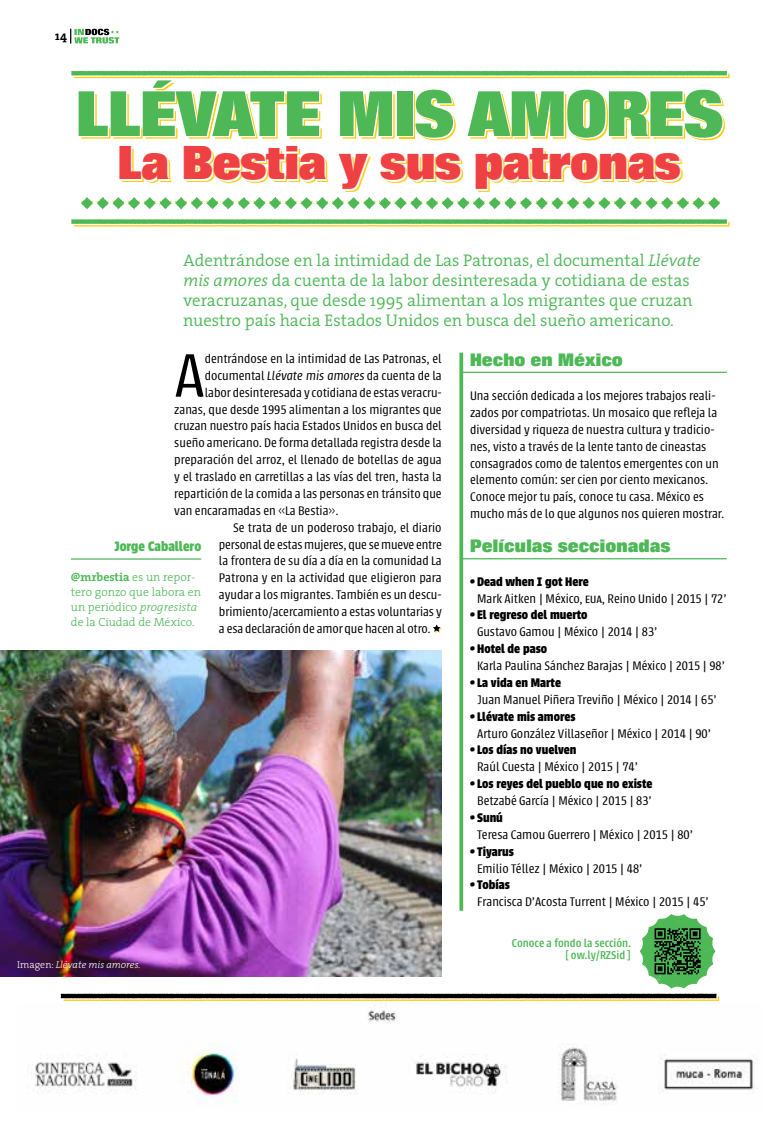
<style>
.page{position:relative;width:780px;height:1134px;background:#fff}
.page>*{position:absolute;margin:0;border:0;box-sizing:border-box;transform-origin:0 0}
.t1{font:300 67.62px "Urbana";color:#000}
.t2{font:62.5px "SAP Sans 2007 Extra Bold Cond";color:#ffcb05}
.t3{font:46.25px "SAP Sans 2007 Extra Bold Cond";letter-spacing:.005em;color:#ffcb05}
.t4{font:17.5px "SAP Sans 2007 Extra Bold Cond";letter-spacing:.025em;color:#4eb857}
.t5{font:300 16.88px/20px "The Serif";color:#4eb857}
.t6{font:700 15px "Urbana";color:#4eb857}
.t7{font:300 13.75px/16.9px "Urbana";color:#000}
.t8{font:700 13.75px/16.9px "Urbana";color:#000;text-align:center}
.t9{font:300 13.62px "Urbana";color:#000}
.t10{font:500 12.5px/12.5px "Urbana";color:#4eb857;text-align:right}
.t11{font:700 12.5px "The Serif";color:#000}
.t12{font:300 11.88px/15px "The Serif";color:#4eb857}
.t13{font:italic 300 10px "The Serif";color:#fff}
.s1{font-style:italic}
.s2{font-weight:700}
.s3{font-weight:500}
.s4{font-weight:300}
.s5{font-style:normal}
</style>
<div class="page">
<svg style="left:61px;top:994px;width:658px;height:7px;background:#655b35"></svg>
<svg style="left:433px;top:624px;width:8px;height:9px"></svg>
<hr style="left:71px;top:558px;width:130px;height:2px;background:#4eb857">
<svg style="left:71px;top:71px;width:658px;height:7px;background:#8fc969"></svg>
<svg style="left:71px;top:219px;width:658px;height:8px;background:#9dce78"></svg>
<svg style="left:81px;top:197px;width:639px;height:12px"></svg>
<img style="left:0;top:650px;width:441px;height:326px">
<svg style="left:459px;top:353px;width:4px;height:558px;background:#60bf68"></svg>
<hr style="left:460px;top:372px;width:266px;height:1px;background:#4eb857">
<hr style="left:460px;top:558px;width:266px;height:1px;background:#4eb857">
<img style="left:31px;top:1004px;width:727px;height:101px">
<svg style="left:640px;top:914px;width:75px;height:74px"></svg>
<svg style="left:70px;top:29px;width:49px;height:15px"></svg>
<p class="t11" style="left:55px;top:26px;width:13px">14</p>
<h2 class="t2" style="left:79px;top:78px;width:648px">LLÉVATE MIS AMORES</h2>
<h3 class="t3" style="left:120px;top:137px;width:564px">La Bestia y sus patronas</h3>
<p class="t5" style="left:183px;top:250px;width:519px">Adentrándose en la intimidad de Las Patronas, el documental <span class="s1">Llévate mis amores</span> da cuenta de la labor desinteresada y cotidiana de estas veracruzanas, que desde 1995 alimentan a los migrantes que cruzan nuestro país hacia Estados Unidos en busca del sueño americano.</p>
<h1 class="t1" style="left:174px;top:340px;width:32px">A</h1>
<p class="t7" style="left:205px;top:350px;width:238px">dentrándose en la intimidad de Las Patronas, el</p>
<p class="t4" style="left:470px;top:349px;width:154px">Hecho en México</p>
<p class="t7" style="left:470px;top:387px;width:256px">Una sección dedicada a los mejores trabajos reali&shy;zados por compatriotas. Un mosaico que refleja la diversidad y riqueza de nuestra cultura y tradicio&shy;nes, visto a través de la lente tanto de cineastas consagrados como de talentos emergentes con un elemento común: ser cien por ciento mexicanos.<br>Conoce mejor tu país, conoce tu casa. México es mucho más de lo que algunos nos quieren mostrar.</p>
<p class="t4" style="left:470px;top:535px;width:202px">Películas seccionadas</p>
<p class="t7" style="left:477px;top:573px;width:251px;text-indent:-7px"><span class="s2">• Dead when I got Here<br></span>Mark Aitken <span class="s3">|</span> México, eua, Reino Unido <span class="s3">|</span> 2015 <span class="s3">|</span> 72’</p>
<p class="t7" style="left:477px;top:607px;width:182px;text-indent:-7px"><span class="s2">• El regreso del muerto<br></span>Gustavo Gamou <span class="s3">|</span> México <span class="s3">|</span> 2014 <span class="s3">|</span> 83’</p>
<p class="t8" style="left:470px;top:641px;width:78px">• Hotel de paso</p>
<p class="t9" style="left:477px;top:659px;width:249px">Karla Paulina Sánchez Barajas <span class="s3">|</span> México <span class="s3">|</span> 2015 <span class="s3">|</span> 98’</p>
<p class="t7" style="left:477px;top:674px;width:241px;text-indent:-7px"><span class="s2">• La vida en Marte<br></span>Juan Manuel Piñera Treviño <span class="s3">|</span> México <span class="s3">|</span> 2014 <span class="s3">|</span> 65’</p>
<p class="t7" style="left:477px;top:708px;width:235px;text-indent:-7px"><span class="s2">• Llévate mis amores<br></span>Arturo González Villaseñor <span class="s3">|</span> México <span class="s3">|</span> 2014 <span class="s3">|</span> 90’</p>
<p class="t7" style="left:477px;top:742px;width:162px;text-indent:-7px"><span class="s2">• Los días no vuelven<br></span>Raúl Cuesta <span class="s3">|</span> México <span class="s3">|</span> 2015 <span class="s3">|</span> 74’</p>
<p class="t8" style="left:470px;top:776px;width:184px">• Los reyes del pueblo que no existe<br><span class="s4">Betzabé García</span> <span class="s3">|</span> <span class="s4">México</span> <span class="s3">|</span> <span class="s4">2015</span> <span class="s3">|</span> <span class="s4">83’</span></p>
<p class="t7" style="left:477px;top:809px;width:217px;text-indent:-7px"><span class="s2">• Sunú<br></span>Teresa Camou Guerrero <span class="s3">|</span> México <span class="s3">|</span> 2015 <span class="s3">|</span> 80’</p>
<p class="t7" style="left:477px;top:843px;width:167px;text-indent:-7px"><span class="s2">• Tiyarus<br></span>Emilio Téllez <span class="s3">|</span> México <span class="s3">|</span> 2015 <span class="s3">|</span> 48’</p>
<p class="t7" style="left:477px;top:877px;width:233px;text-indent:-7px"><span class="s2">• Tobías<br></span>Francisca D’Acosta Turrent <span class="s3">|</span> México <span class="s3">|</span> 2015 <span class="s3">|</span> 45’</p>
<p class="t7" style="left:205px;top:367px;width:238px">documental <span class="s1">Llévate mis amores</span> da cuenta de la</p>
<p class="t7" style="left:205px;top:384px;width:238px">labor desinteresada y cotidiana de estas veracru-</p>
<p class="t7" style="left:174px;top:401px;width:269px">zanas, que desde 1995 alimentan a los migrantes que</p>
<p class="t7" style="left:174px;top:418px;width:269px">cruzan nuestro país hacia Estados Unidos en busca del</p>
<p class="t7" style="left:174px;top:435px;width:269px">sueño americano. De forma detallada registra desde la</p>
<p class="t7" style="left:174px;top:452px;width:269px">preparación del arroz, el llenado de botellas de agua</p>
<p class="t7" style="left:174px;top:468px;width:269px">y el traslado en carretillas a las vías del tren, hasta la</p>
<p class="t7" style="left:174px;top:485px;width:269px">repartición de la comida a las personas en tránsito que</p>
<p class="t7" style="left:174px;top:502px;width:166px">van encaramadas en «La Bestia».</p>
<p class="t7" style="left:233px;top:519px;width:210px">Se trata de un poderoso trabajo, el diario</p>
<p class="t7" style="left:219px;top:536px;width:224px">personal de estas mujeres, que se mueve entre</p>
<p class="t7" style="left:219px;top:553px;width:224px">la frontera de su día a día en la comunidad La</p>
<p class="t7" style="left:219px;top:570px;width:224px">Patrona y en la actividad que eligieron para</p>
<p class="t7" style="left:219px;top:586px;width:224px">ayudar a los migrantes. También es un descu-</p>
<p class="t7" style="left:219px;top:603px;width:224px">brimiento/acercamiento a estas voluntarias y</p>
<p class="t7" style="left:219px;top:620px;width:213px">a esa declaración de amor que hacen al otro.</p>
<p class="t6" style="left:114px;top:538px;width:88px">Jorge Caballero</p>
<p class="t12" style="left:71px;top:569px;width:131px"><span class="s2">@mrbestia</span> es un repor&shy;tero gonzo que labora en un periódico <span class="s1">progresista </span>de la Ciudad de México.</p>
<p class="t13" style="left:17px;top:956px;width:125px"><span class="s5">Imagen:</span> Llévate mis amores.</p>
<p class="t10" style="left:512px;top:937px;width:121px">Conoce a fondo la sección. [ ow.ly/RZSid ]</p>
</div>
